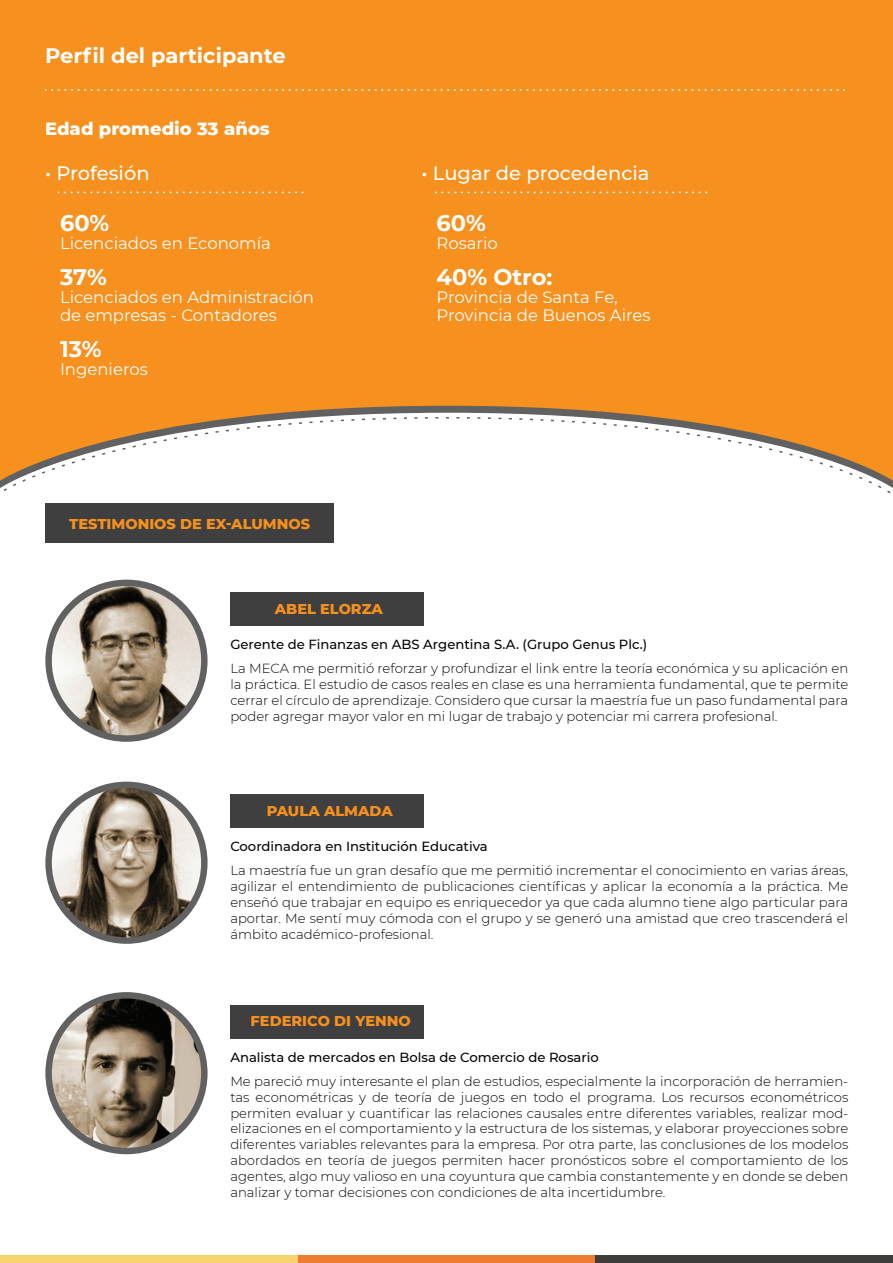
<style>
.page{position:relative;width:893px;height:1263px;background:#fff}
.page>*{position:absolute;margin:0;border:0;box-sizing:border-box;transform-origin:0 0}
.t1{font:700 22.5px "Montserrat";color:#fff}
.t2{font:700 21px "Montserrat";color:#fff}
.t3{font:500 19.5px "Montserrat";color:#fff}
.t4{font:800 18px "Montserrat";color:#fff}
.t5{font:16.5px/18px "Montserrat";color:#fff}
.t6{font:800 14.55px "Montserrat";color:#f6901e}
.t7{font:300 13.2px/15.9px "Montserrat";color:#040503;text-align:justify}
.t8{font:500 13.2px "Montserrat";color:#040503}
</style>
<div class="page">
<div style="left:0;top:0;width:893px;height:481px;background:#f6901e"></div>
<svg style="left:0;top:416px;width:892px;height:78px"></svg>
<svg style="left:45px;top:89px;width:800px;height:2px"></svg>
<div style="left:0;top:1255px;width:298px;height:8px;background:#f6d46b"></div>
<div style="left:298px;top:1255px;width:297px;height:8px;background:#ee7d2f"></div>
<div style="left:595px;top:1255px;width:298px;height:8px;background:#3d3d3c"></div>
<div style="left:45px;top:504px;width:289px;height:39px;background:#3f3f3f"></div>
<div style="left:230px;top:592px;width:194px;height:34px;background:#3f3f3f"></div>
<div style="left:45px;top:580px;width:163px;height:162px;background:#606160;border-radius:50%"></div>
<img style="left:52px;top:586px;width:149px;height:149px;border-radius:75px">
<div style="left:230px;top:794px;width:194px;height:34px;background:#3f3f3f"></div>
<div style="left:45px;top:782px;width:163px;height:162px;background:#606160;border-radius:50%"></div>
<img style="left:52px;top:788px;width:149px;height:149px;border-radius:75px">
<div style="left:230px;top:1005px;width:194px;height:34px;background:#3f3f3f"></div>
<div style="left:45px;top:992px;width:163px;height:162px;background:#606160;border-radius:50%"></div>
<img style="left:52px;top:998px;width:149px;height:150px;border-radius:75px">
<svg style="left:58px;top:192px;width:245px;height:1px"></svg>
<svg style="left:435px;top:192px;width:272px;height:1px"></svg>
<h2 class="t2" style="left:45px;top:40px;width:242px">Perfil del participante</h2>
<h3 class="t4" style="left:45px;top:115px;width:226px">Edad promedio 33 años</h3>
<h3 class="t3" style="left:45px;top:159px;width:106px">• Profesión</h3>
<h1 class="t1" style="left:60px;top:207px;width:51px">60%</h1>
<p class="t5" style="left:60px;top:234px;width:212px">Licenciados en Economía</p>
<h1 class="t1" style="left:60px;top:261px;width:48px">37%</h1>
<p class="t5" style="left:60px;top:288px;width:256px">Licenciados en Administración de empresas - Contadores</p>
<h1 class="t1" style="left:60px;top:333px;width:43px">13%</h1>
<p class="t5" style="left:60px;top:360px;width:89px">Ingenieros</p>
<p class="t6" style="left:69px;top:513px;width:242px">TESTIMONIOS DE EX-ALUMNOS</p>
<h3 class="t3" style="left:422px;top:159px;width:230px">• Lugar de procedencia</h3>
<h1 class="t1" style="left:437px;top:207px;width:51px">60%</h1>
<p class="t5" style="left:437px;top:234px;width:63px">Rosario</p>
<h1 class="t1" style="left:437px;top:261px;width:117px">40% Otro:</h1>
<p class="t5" style="left:437px;top:288px;width:215px">Provincia de Santa Fe,<br>Provincia de Buenos Aires</p>
<p class="t6" style="left:275px;top:598px;width:110px">ABEL ELORZA</p>
<p class="t8" style="left:230px;top:635px;width:418px">Gerente de Finanzas en ABS Argentina S.A. (Grupo Genus Plc.)</p>
<p class="t7" style="left:230px;top:660px;width:619px">La MECA me permitió reforzar y profundizar el link entre la teoría económica y su aplicación en la práctica. El estudio de casos reales en clase es una herramienta fundamental, que te permite cerrar el círculo de aprendizaje. Considero que cursar la maestría fue un paso fundamental para poder agregar mayor valor en mi lugar de trabajo y potenciar mi carrera profesional.</p>
<p class="t6" style="left:267px;top:800px;width:128px">PAULA ALMADA</p>
<p class="t8" style="left:230px;top:837px;width:259px">Coordinadora en Institución Educativa</p>
<p class="t7" style="left:230px;top:862px;width:619px">La maestría fue un gran desafío que me permitió incrementar el conocimiento en varias áreas, agilizar el entendimiento de publicaciones científicas y aplicar la economía a la práctica. Me enseñó que trabajar en equipo es enriquecedor ya que cada alumno tiene algo particular para aportar. Me sentí muy cómoda con el grupo y se generó una amistad que creo trascenderá el ámbito académico-profesional.</p>
<p class="t6" style="left:251px;top:1010px;width:162px">FEDERICO DI YENNO</p>
<p class="t8" style="left:230px;top:1048px;width:370px">Analista de mercados en Bolsa de Comercio de Rosario</p>
<p class="t7" style="left:230px;top:1073px;width:619px">Me pareció muy interesante el plan de estudios, especialmente la incorporación de herramien&shy;tas econométricas y de teoría de juegos en todo el programa. Los recursos econométricos permiten evaluar y cuantificar las relaciones causales entre diferentes variables, realizar mod&shy;elizaciones en el comportamiento y la estructura de los sistemas, y elaborar proyecciones sobre diferentes variables relevantes para la empresa. Por otra parte, las conclusiones de los modelos abordados en teoría de juegos permiten hacer pronósticos sobre el comportamiento de los agentes, algo muy valioso en una coyuntura que cambia constantemente y en donde se deben analizar y tomar decisiones con condiciones de alta incertidumbre.</p>
</div>
